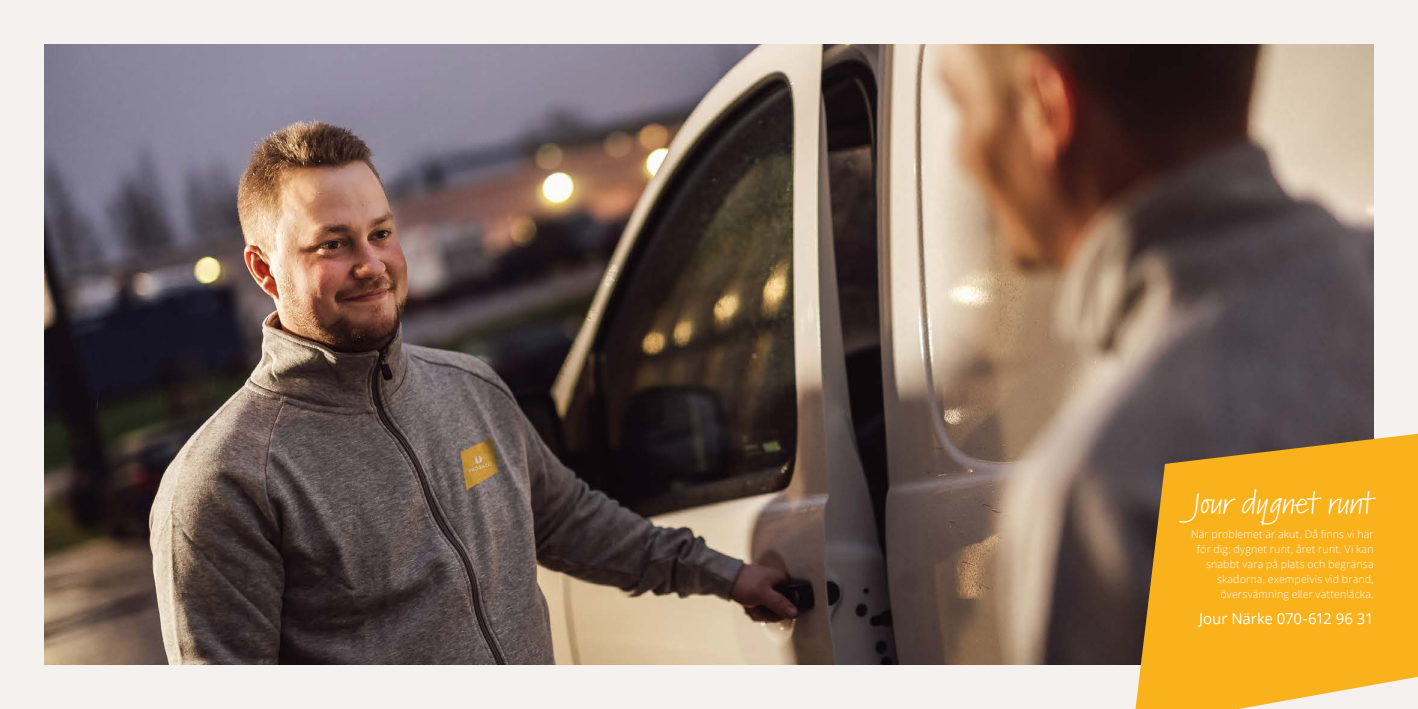
<style>
.page{position:relative;width:1418px;height:709px;background:#fff}
.page>*{position:absolute;margin:0;border:0;box-sizing:border-box;transform-origin:0 0}
.t1{font:semi-expanded 27.88px "Kremlin Pro";letter-spacing:-.02em;color:#fff}
.Mellanrubrik{font:15px "Open Sans";letter-spacing:-.01em;color:#fff}
.Brödtext{font:300 10.62px/15px "Open Sans";letter-spacing:.015em;color:#fff;text-align:right}
</style>
<div class="page">
<div style="left:0;top:0;width:1417px;height:709px;background:#f5f1ef"></div>
<img style="left:44px;top:44px;width:1329px;height:620px">
<svg style="left:1135px;top:434px;width:282px;height:275px;background:#e6a728"></svg>
<p class="t1" style="left:1190px;top:483px;width:184px">Jour dygnet runt</p>
<p class="Brödtext" style="left:1191px;top:526px;width:184px">När problemet är akut. Då finns vi här för dig: dygnet runt, året runt. Vi kan snabbt vara på plats och begränsa skadorna, exempelvis vid brand, översvämning eller vattenläcka.</p>
<p class="Mellanrubrik" style="left:1199px;top:608px;width:176px">Jour Närke 070-612 96 31</p>
</div>
